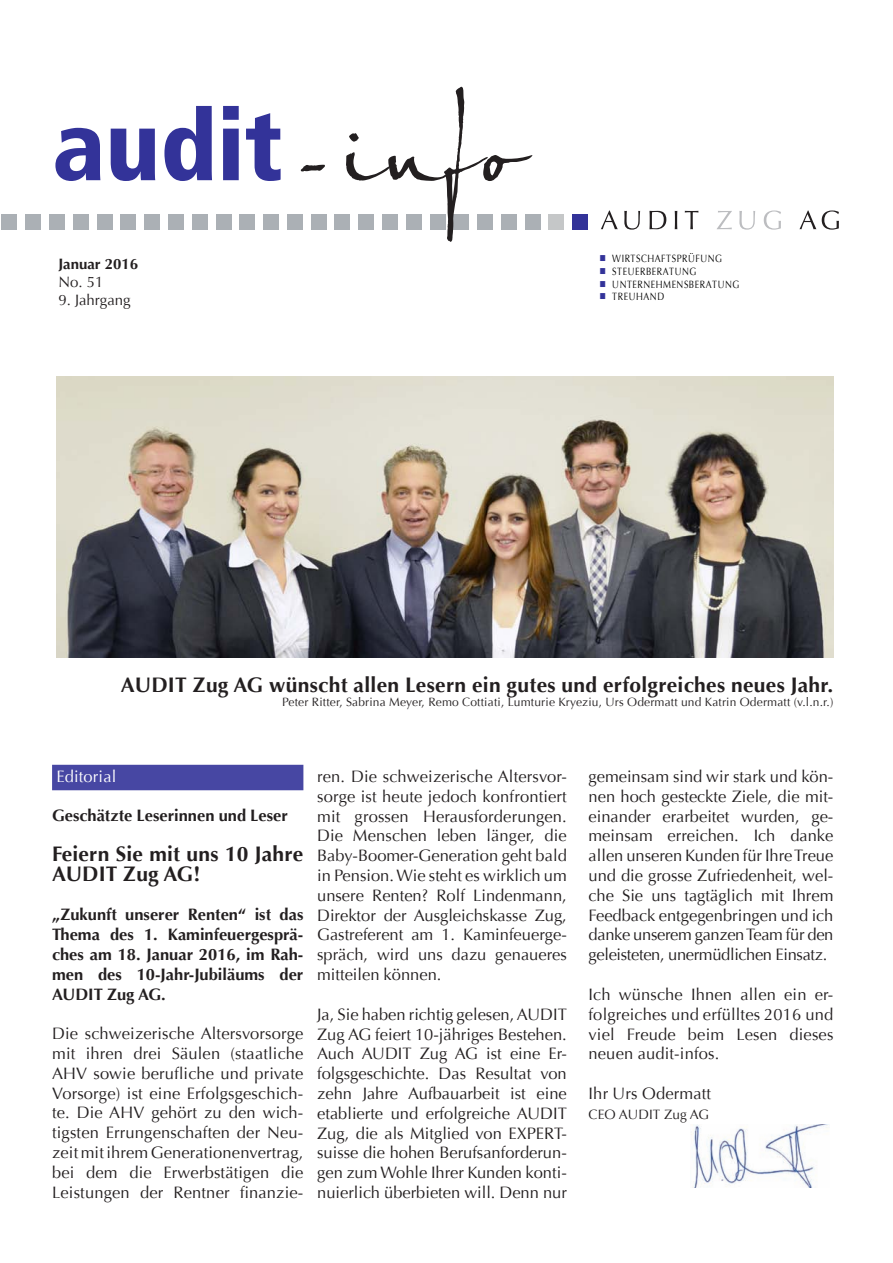
<style>
.page{position:relative;width:893px;height:1263px;background:#fff}
.page>*{position:absolute;margin:0;border:0;box-sizing:border-box;transform-origin:0 0}
.t1{font:900 condensed 99px "Frutiger LT Com";color:#339}
.t2{font:700 21px/19.8px "Optima";letter-spacing:.015em;color:#231f20}
.t3{font:16.5px/19.8px "Optima";color:#231f20;text-align:justify}
.t4{font:700 16.5px/19.8px "Optima";color:#231f20;text-align:justify}
.t5{font:16.5px "Optima";letter-spacing:.01em;color:#fff}
.t6{font:15px "Optima";color:#231f20}
.t7{font:700 15px "Optima";color:#231f20}
.t8{font:13.5px "Optima";letter-spacing:.01em;color:#231f20}
.t9{font:12px "Optima";letter-spacing:.015em;color:#231f20}
.t10{font:10.5px/13.2px "Optima";letter-spacing:.06em;color:#000;scale:.84 1}
.s1{font-family:"Petras Script EFOP";font-weight:400;font-stretch:normal;font-size:150px;color:#231f20}
.s2{font-family:"Petras Script EFOP";font-weight:400;font-stretch:normal;font-size:159px;color:#231f20}
</style>
<div class="page">
<svg style="left:601px;top:210px;width:17px;height:19px"></svg>
<svg style="left:624px;top:211px;width:16px;height:19px"></svg>
<svg style="left:649px;top:211px;width:17px;height:18px"></svg>
<svg style="left:675px;top:211px;width:2px;height:18px"></svg>
<svg style="left:685px;top:211px;width:13px;height:18px"></svg>
<svg style="left:717px;top:211px;width:15px;height:18px"></svg>
<svg style="left:739px;top:211px;width:16px;height:19px"></svg>
<svg style="left:764px;top:210px;width:17px;height:20px"></svg>
<svg style="left:799px;top:210px;width:17px;height:19px"></svg>
<svg style="left:822px;top:210px;width:17px;height:20px"></svg>
<div style="left:382px;top:214px;width:16px;height:15px;background:#abb0b5"></div>
<div style="left:26px;top:214px;width:15px;height:15px;background:#abb0b5"></div>
<div style="left:240px;top:214px;width:15px;height:15px;background:#abb0b5"></div>
<div style="left:477px;top:214px;width:16px;height:15px;background:#abb0b5"></div>
<div style="left:121px;top:214px;width:15px;height:15px;background:#abb0b5"></div>
<div style="left:335px;top:214px;width:15px;height:15px;background:#abb0b5"></div>
<div style="left:192px;top:214px;width:15px;height:15px;background:#abb0b5"></div>
<div style="left:430px;top:214px;width:15px;height:15px;background:#abb0b5"></div>
<div style="left:73px;top:214px;width:15px;height:15px;background:#abb0b5"></div>
<div style="left:287px;top:214px;width:15px;height:15px;background:#abb0b5"></div>
<div style="left:359px;top:214px;width:15px;height:15px;background:#abb0b5"></div>
<div style="left:2px;top:214px;width:15px;height:15px;background:#abb0b5"></div>
<div style="left:216px;top:214px;width:15px;height:15px;background:#abb0b5"></div>
<div style="left:454px;top:214px;width:15px;height:15px;background:#abb0b5"></div>
<div style="left:97px;top:214px;width:15px;height:15px;background:#abb0b5"></div>
<div style="left:311px;top:214px;width:15px;height:15px;background:#abb0b5"></div>
<div style="left:168px;top:214px;width:16px;height:15px;background:#abb0b5"></div>
<div style="left:145px;top:214px;width:15px;height:15px;background:#abb0b5"></div>
<div style="left:406px;top:214px;width:15px;height:15px;background:#abb0b5"></div>
<div style="left:49px;top:214px;width:16px;height:15px;background:#abb0b5"></div>
<div style="left:263px;top:214px;width:16px;height:15px;background:#abb0b5"></div>
<div style="left:549px;top:214px;width:15px;height:15px;background:#c5c7c8"></div>
<div style="left:573px;top:214px;width:15px;height:15px;background:#339"></div>
<div style="left:525px;top:214px;width:15px;height:15px;background:#abb0b5"></div>
<div style="left:501px;top:214px;width:15px;height:15px;background:#abb0b5"></div>
<div style="left:52px;top:765px;width:251px;height:25px;background:#4747a3"></div>
<img style="left:691px;top:1125px;width:137px;height:62px">
<img style="left:56px;top:376px;width:777px;height:281px">
<h1 class="t1" style="left:52px;top:86px;width:483px">audit<span class="s1">-</span> <span class="s2">info</span></h1>
<p class="t7" style="left:58px;top:255px;width:81px">Januar 2016</p>
<p class="t6" style="left:58px;top:273px;width:47px">No. 51</p>
<p class="t6" style="left:58px;top:291px;width:74px">9. Jahrgang</p>
<p class="t10" style="left:612px;top:252px;width:153px">WIRTSCHAFTSPRÜFUNG<br>STEUERBERATUNG<br>UNTERNEHMENSBERATUNG</p>
<p class="t10" style="left:612px;top:290px;width:63px">TREUHAND</p>
<p class="t2" style="left:121px;top:675px;width:714px">AUDIT Zug AG wünscht allen Lesern ein gutes und erfolgreiches neues Jahr.</p>
<p class="t9" style="left:282px;top:695px;width:553px">Peter Ritter, Sabrina Meyer, Remo Cottiati, Lumturie Kryeziu, Urs Odermatt und Katrin Odermatt (v.l.n.r.)</p>
<p class="t5" style="left:56px;top:767px;width:62px">Editorial</p>
<p class="t4" style="left:52px;top:806px;width:237px">Geschätzte Leserinnen und Leser</p>
<p class="t2" style="left:52px;top:844px;width:253px">Feiern Sie mit uns 10 Jahre<br>AUDIT Zug AG!</p>
<p class="t4" style="left:52px;top:905px;width:253px">„Zukunft unserer Renten“ ist das Thema des 1. Kaminfeuergesprä&shy;ches am 18. Januar 2016, im Rah&shy;men des 10-Jahr-Jubiläums der AUDIT Zug AG.</p>
<p class="t3" style="left:52px;top:1024px;width:253px">Die schweizerische Altersvorsorge mit ihren drei Säulen (staatliche AHV sowie berufliche und private Vorsorge) ist eine Erfolgsgeschich&shy;te. Die AHV gehört zu den wich&shy;tigsten Errungenschaften der Neu&shy;zeit mit ihrem Generationenvertrag, bei dem die Erwerbstätigen die Leistungen der Rentner finanzie-</p>
<p class="t3" style="left:317px;top:767px;width:251px">ren. Die schweizerische Altersvor&shy;sorge ist heute jedoch konfrontiert mit grossen Herausforderungen.<br>Die Menschen leben länger, die Baby-Boomer-Generation geht bald in Pension. Wie steht es wirklich um unsere Renten? Rolf Lindenmann, Direktor der Ausgleichskasse Zug, Gastreferent am 1. Kaminfeuerge&shy;spräch, wird uns dazu genaueres mitteilen können.</p>
<p class="t3" style="left:317px;top:1004px;width:251px">Ja, Sie haben richtig gelesen, AUDIT Zug AG feiert 10-jähriges Bestehen.<br>Auch AUDIT Zug AG ist eine Er&shy;folgsgeschichte. Das Resultat von zehn Jahre Aufbauarbeit ist eine etablierte und erfolgreiche AUDIT Zug, die als Mitglied von EXPERT&shy;suisse die hohen Berufsanforderun&shy;gen zum Wohle Ihrer Kunden konti&shy;nuierlich überbieten will. Denn nur</p>
<p class="t3" style="left:589px;top:767px;width:246px">gemeinsam sind wir stark und kön&shy;nen hoch gesteckte Ziele, die mit&shy;einander erarbeitet wurden, ge&shy;meinsam erreichen. Ich danke allen unseren Kunden für Ihre Treue und die grosse Zufriedenheit, wel&shy;che Sie uns tagtäglich mit Ihrem Feedback entgegenbringen und ich danke unserem ganzen Team für den geleisteten, unermüdlichen Einsatz.</p>
<p class="t3" style="left:589px;top:984px;width:246px">Ich wünsche Ihnen allen ein er&shy;folgreiches und erfülltes 2016 und viel Freude beim Lesen dieses neuen audit-infos.</p>
<p class="t3" style="left:589px;top:1083px;width:124px">Ihr Urs Odermatt</p>
<p class="t8" style="left:589px;top:1106px;width:122px">CEO AUDIT Zug AG</p>
</div>
